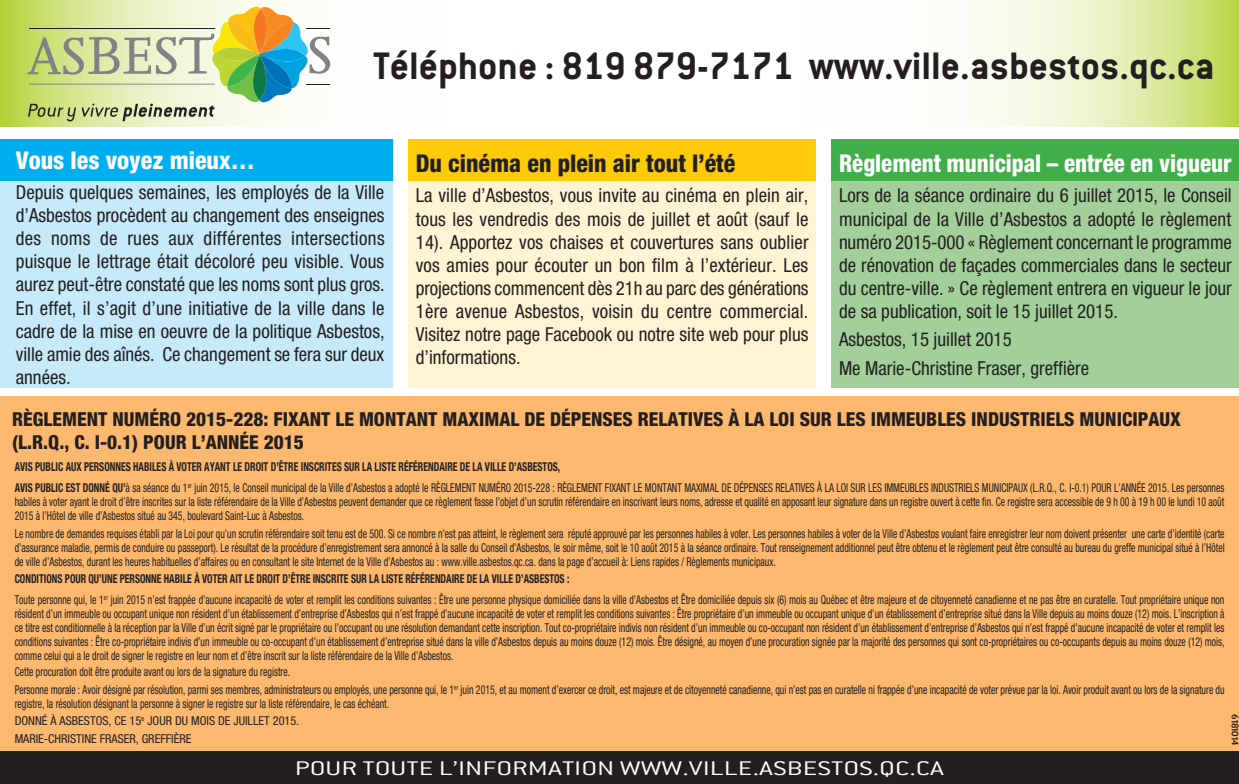
<style>
.page{position:relative;width:1239px;height:784px;background:#fff}
.page>*{position:absolute;margin:0;border:0;box-sizing:border-box;transform-origin:0 0}
.t1{font:700 42px "Conduit ITC";color:#231f20}
.t2{font:800 condensed 24.5px "Helvetica Neue";color:#fff;scale:.94 1}
.t3{font:800 condensed 24.5px "Helvetica Neue";color:#231f20}
.t4{font:800 condensed 24.5px "Helvetica Neue";color:#fff}
.t5{font:300 21.7px "Conduit ITC";color:#fff;scale:1.43 1}
.t6{font:condensed 19.25px/23.1px "Helvetica Neue";color:#231f20;text-align:justify}
.t7{font:800 condensed 19.25px/23.1px "Helvetica Neue";color:#231f20}
.t8{font:condensed 12.25px/14px "Helvetica Neue";color:#231f20;scale:.8 1}
.t9{font:9.62px "Delta";letter-spacing:-.125em;color:#231f20}
.s1{font-weight:700}
</style>
<div class="page">
<div style="left:0;top:140px;width:393px;height:42px;background:#00aeef"></div>
<div style="left:0;top:182px;width:393px;height:205px;background:#c6eafa"></div>
<div style="left:408px;top:140px;width:408px;height:42px;background:#feca0a"></div>
<div style="left:408px;top:182px;width:408px;height:205px;background:#fef3d2"></div>
<div style="left:832px;top:140px;width:407px;height:42px;background:#40ae49"></div>
<div style="left:832px;top:182px;width:407px;height:205px;background:#a3cf9a"></div>
<div style="left:0;top:396px;width:1239px;height:387px;background:#fcb86e"></div>
<div style="left:0;top:750px;width:1239px;height:33px;background:#231f20"></div>
<svg style="left:0;top:0;width:1239px;height:126px"></svg>
<svg style="left:28px;top:7px;width:302px;height:114px;background:#c5d3a3"></svg>
<h1 class="t1" style="left:373px;top:41px;width:843px">Téléphone : 819 879-7171 www.ville.asbestos.qc.ca</h1>
<h2 class="t4" style="left:16px;top:145px;width:240px">Vous les voyez mieux…</h2>
<p class="t6" style="left:16px;top:180px;width:371px">Depuis quelques semaines, les employés de la Ville d’Asbestos procèdent au changement des enseignes des noms de rues aux différentes intersections puisque le lettrage était décoloré peu visible. Vous aurez peut-être constaté que les noms sont plus gros.<br>En effet, il s’agit d’une initiative de la ville dans le cadre de la mise en oeuvre de la politique Asbestos, ville amie des aînés. Ce changement se fera sur deux années.</p>
<h2 class="t3" style="left:416px;top:148px;width:321px">Du cinéma en plein air tout l’été</h2>
<p class="t6" style="left:416px;top:184px;width:394px">La ville d’Asbestos, vous invite au cinéma en plein air, tous les vendredis des mois de juillet et août (sauf le 14). Apportez vos chaises et couvertures sans oublier vos amies pour écouter un bon film à l’extérieur. Les projections commencent dès 21h au parc des générations 1ère avenue Asbestos, voisin du centre commercial.<br>Visitez notre page Facebook ou notre site web pour plus d’informations.</p>
<h2 class="t2" style="left:839px;top:148px;width:419px">Règlement municipal – entrée en vigueur</h2>
<p class="t6" style="left:839px;top:184px;width:394px">Lors de la séance ordinaire du 6 juillet 2015, le Conseil municipal de la Ville d’Asbestos a adopté le règlement numéro 2015-000 « Règlement concernant le programme de rénovation de façades commerciales dans le secteur du centre-ville. » Ce règlement entrera en vigueur le jour de sa publication, soit le 15 juillet 2015.</p>
<h3 class="t6" style="left:839px;top:325px;width:252px;line-height:28.3px">Asbestos, 15 juillet 2015<br>Me Marie-Christine Fraser, greffière</h3>
<h3 class="t7" style="left:12px;top:407px;width:1170px">RÈGLEMENT NUMÉRO 2015-228: FIXANT LE MONTANT MAXIMAL DE DÉPENSES RELATIVES À LA LOI SUR LES IMMEUBLES INDUSTRIELS MUNICIPAUX (L.R.Q., C. I-0.1) POUR L’ANNÉE 2015</h3>
<p class="t8" style="left:15px;top:455px;width:1514px;line-height:21px"><span class="s1">AVIS PUBLIC AUX PERSONNES HABILES À VOTER AYANT LE DROIT D’ÊTRE INSCRITES SUR LA LISTE RÉFÉRENDAIRE DE LA VILLE D’ASBESTOS,<br>AVIS PUBLIC EST DONNÉ QU’</span>à sa séance du 1<sup>er</sup> juin 2015, le Conseil municipal de la Ville d’Asbestos a adopté le RÈGLEMENT NUMÉRO 2015-228 : RÈGLEMENT FIXANT LE MONTANT MAXIMAL DE DÉPENSES RELATIVES À LA LOI SUR LES IMMEUBLES INDUSTRIELS MUNICIPAUX (L.R.Q., C. I-0.1) POUR L’ANNÉE 2015. Les personnes</p>
<p class="t8" style="left:15px;top:494px;width:1514px">habiles à voter ayant le droit d’être inscrites sur la liste référendaire de la Ville d’Asbestos peuvent demander que ce règlement fasse l’objet d’un scrutin référendaire en inscrivant leurs noms, adresse et qualité en apposant leur signature dans un registre ouvert à cette fin. Ce registre sera accessible de 9 h 00 à 19 h 00 le lundi 10 août<br>2015 à l’Hôtel de ville d’Asbestos situé au 345, boulevard Saint-Luc à Asbestos.</p>
<p class="t8" style="left:15px;top:525px;width:1514px;text-align:justify">Le nombre de demandes requises établi par la Loi pour qu’un scrutin référendaire soit tenu est de 500. Si ce nombre n’est pas atteint, le règlement sera réputé approuvé par les personnes habiles à voter. Les personnes habiles à voter de la Ville d’Asbestos voulant faire enregistrer leur nom doivent présenter une carte d’identité (carte d’assurance maladie, permis de conduire ou passeport). Le résultat de la procédure d’enregistrement sera annoncé à la salle du Conseil d’Asbestos, le soir même, soit le 10 août 2015 à la séance ordinaire. Tout renseignement additionnel peut être obtenu et le règlement peut être consulté au bureau du greffe municipal situé à l’Hôtel de ville d’Asbestos, durant les heures habituelles d’affaires ou en consultant le site Internet de la Ville d’Asbestos au : www.ville.asbestos.qc.ca. dans la page d’accueil à: Liens rapides / Règlements municipaux.</p>
<p class="t8" style="left:15px;top:568px;width:1514px;line-height:21px"><span class="s1">CONDITIONS POUR QU’UNE PERSONNE HABILE À VOTER AIT LE DROIT D’ÊTRE INSCRITE SUR LA LISTE RÉFÉRENDAIRE DE LA VILLE D’ASBESTOS :<br></span>Toute personne qui, le 1<sup>er</sup> juin 2015 n’est frappée d’aucune incapacité de voter et remplit les conditions suivantes : Être une personne physique domiciliée dans la ville d’Asbestos et Être domiciliée depuis six (6) mois au Québec et être majeure et de citoyenneté canadienne et ne pas être en curatelle. Tout propriétaire unique non</p>
<p class="t8" style="left:15px;top:606px;width:1514px;text-align:justify">résident d’un immeuble ou occupant unique non résident d’un établissement d’entreprise d’Asbestos qui n’est frappé d’aucune incapacité de voter et remplit les conditions suivantes : Être propriétaire d’un immeuble ou occupant unique d’un établissement d’entreprise situé dans la Ville depuis au moins douze (12) mois. L’inscription à ce titre est conditionnelle à la réception par la Ville d’un écrit signé par le propriétaire ou l’occupant ou une résolution demandant cette inscription. Tout co-propriétaire indivis non résident d’un immeuble ou co-occupant non résident d’un établissement d’entreprise d’Asbestos qui n’est frappé d’aucune incapacité de voter et remplit les conditions suivantes : Être co-propriétaire indivis d’un immeuble ou co-occupant d’un établissement d’entreprise situé dans la ville d’Asbestos depuis au moins douze (12) mois. Être désigné, au moyen d’une procuration signée par la majorité des personnes qui sont co-propriétaires ou co-occupants depuis au moins douze (12) mois, comme celui qui a le droit de signer le registre en leur nom et d’être inscrit sur la liste référendaire de la Ville d’Asbestos.</p>
<p class="t8" style="left:15px;top:662px;width:1514px;line-height:17.5px">Cette procuration doit être produite avant ou lors de la signature du registre.<br>Personne morale : Avoir désigné par résolution, parmi ses membres, administrateurs ou employés, une personne qui, le 1<sup>er</sup> juin 2015, et au moment d’exercer ce droit, est majeure et de citoyenneté canadienne, qui n’est pas en curatelle ni frappée d’une incapacité de voter prévue par la loi. Avoir produit avant ou lors de la signature du</p>
<p class="t8" style="left:15px;top:694px;width:470px;line-height:17.5px">registre, la résolution désignant la personne à signer le registre sur la liste référendaire, le cas échéant.<br>DONNÉ À ASBESTOS, CE 15<sup>e</sup> JOUR DU MOIS DE JUILLET 2015.<br>MARIE-CHRISTINE FRASER, GREFFIÈRE</p>
<p class="t9" style="left:1241px;top:714px;width:32px;rotate:90deg">6181014</p>
<h3 class="t5" style="left:295px;top:755px;width:456px">POUR TOUTE L’INFORMATION WWW.VILLE.ASBESTOS.QC.CA</h3>
</div>
